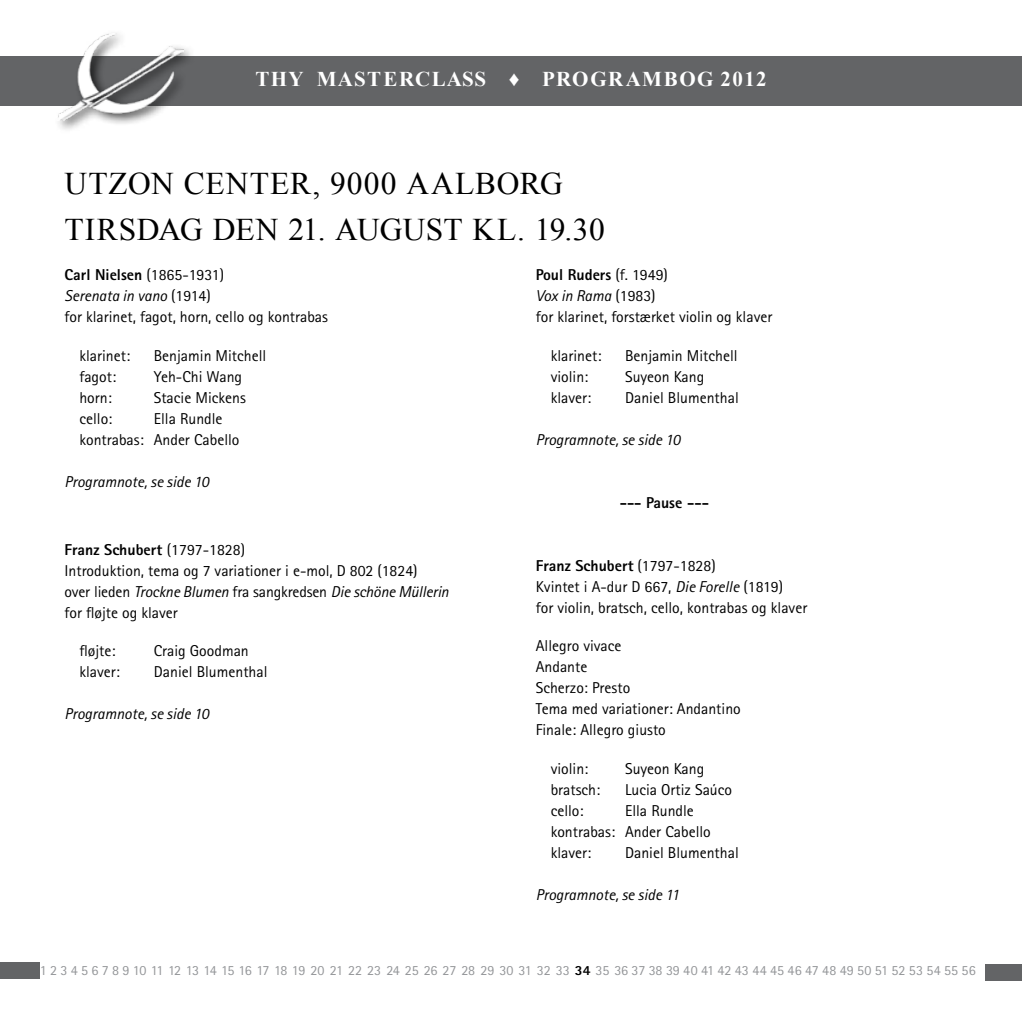
<style>
.page{position:relative;width:1022px;height:1022px;background:#fff}
.page>*{position:absolute;margin:0;border:0;box-sizing:border-box;transform-origin:0 0}
.t1{font:31.5px "Times New Roman";letter-spacing:.01em;color:#000}
.t2{font:700 21px "Times New Roman";letter-spacing:.07em;color:#fff}
.t3{font:15.75px/21px "Rotis Sans Serif";color:#000}
.t4{font:italic 15.75px "Rotis Sans Serif";color:#000}
.t5{font:800 15.75px "Rotis Sans Serif";color:#000}
.t6{font:14px "Rotis Sans Serif";letter-spacing:-.01em;color:#939598}
.s1{font-weight:800}
.s2{font-style:italic}
.s3{font-weight:800;color:#000}
</style>
<div class="page">
<div style="left:0;top:962px;width:40px;height:17px;background:#636466"></div>
<div style="left:0;top:56px;width:1022px;height:50px;background:#636466"></div>
<div style="left:986px;top:964px;width:36px;height:17px;background:#636466"></div>
<div style="left:54px;top:29px;width:143px;height:105px;background:#000;opacity:.75"></div>
<img style="left:58px;top:33px;width:126px;height:88px">
<h2 class="t2" style="left:255px;top:65px;width:513px">THY MASTERCLASS ♦ PROGRAMBOG 2012</h2>
<h1 class="t1" style="left:64px;top:163px;width:164px">UTZON CENTER</h1>
<h1 class="t1" style="left:313px;top:163px;width:118px">, 9000 AAL</h1>
<h1 class="t1" style="left:475px;top:163px;width:67px">BORG</h1>
<h1 class="t1" style="left:65px;top:208px;width:95px">TIRSDAG</h1>
<h1 class="t1" style="left:213px;top:208px;width:23px">DEN</h1>
<h1 class="t1" style="left:288px;top:208px;width:318px">21. AUGUST KL. 19.30</h1>
<p class="t3" style="left:536px;top:264px;width:238px"><span class="s1">Poul Ruders</span> (f. 1949)<br><span class="s2">Vox in Rama</span> (1983)<br>for klarinet, forstærket violin og klaver</p>
<p class="t3" style="left:551px;top:345px;width:52px">klarinet:</p>
<p class="t3" style="left:625px;top:345px;width:114px">Benjamin Mitchell</p>
<p class="t3" style="left:551px;top:366px;width:39px">violin:</p>
<p class="t3" style="left:625px;top:366px;width:81px">Suyeon Kang</p>
<p class="t3" style="left:551px;top:387px;width:42px">klaver:</p>
<p class="t3" style="left:625px;top:387px;width:115px">Daniel Blumenthal</p>
<p class="t4" style="left:536px;top:430px;width:146px">Programnote, se side 10</p>
<p class="t3" style="left:64px;top:264px;width:265px"><span class="s1">Carl Nielsen</span> (1865-1931)<br><span class="s2">Serenata in vano</span> (1914)<br>for klarinet, fagot, horn, cello og kontrabas</p>
<p class="t3" style="left:79px;top:345px;width:52px">klarinet:</p>
<p class="t3" style="left:154px;top:345px;width:114px">Benjamin Mitchell</p>
<p class="t3" style="left:79px;top:366px;width:38px">fagot:</p>
<p class="t3" style="left:154px;top:366px;width:90px">Yeh-Chi Wang</p>
<p class="t3" style="left:79px;top:387px;width:34px">horn:</p>
<p class="t3" style="left:154px;top:387px;width:94px">Stacie Mickens</p>
<p class="t3" style="left:79px;top:408px;width:34px">cello:</p>
<p class="t3" style="left:79px;top:408px;width:162px;text-indent:74px">Ella Rundle kontrabas: Ander Cabello</p>
<p class="t4" style="left:64px;top:472px;width:146px">Programnote, se side 10</p>
<p class="t3" style="left:64px;top:539px;width:386px"><span class="s1">Franz Schubert</span> (1797-1828)<br>Introduktion, tema og 7 variationer i e-mol, D 802 (1824)<br>over lieden <span class="s2">Trockne Blumen</span> fra sangkredsen <span class="s2">Die schöne Müllerin </span>for fløjte og klaver</p>
<p class="t3" style="left:79px;top:640px;width:38px">fløjte:</p>
<p class="t3" style="left:154px;top:640px;width:97px">Craig Goodman</p>
<p class="t3" style="left:79px;top:661px;width:42px">klaver:</p>
<p class="t3" style="left:154px;top:661px;width:115px">Daniel Blumenthal</p>
<p class="t4" style="left:64px;top:705px;width:146px">Programnote, se side 10</p>
<p class="t5" style="left:620px;top:492px;width:91px">--- Pause ---</p>
<p class="t3" style="left:536px;top:555px;width:273px"><span class="s1">Franz Schubert</span> (1797-1828)<br>Kvintet i A-dur D 667, <span class="s2">Die Forelle</span> (1819)<br>for violin, bratsch, cello, kontrabas og klaver</p>
<p class="t3" style="left:536px;top:635px;width:206px">Allegro vivace<br>Andante<br>Scherzo: Presto<br>Tema med variationer: Andantino<br>Finale: Allegro giusto</p>
<p class="t3" style="left:551px;top:758px;width:39px">violin:</p>
<p class="t3" style="left:625px;top:758px;width:81px">Suyeon Kang</p>
<p class="t3" style="left:551px;top:779px;width:51px">bratsch:</p>
<p class="t3" style="left:625px;top:779px;width:109px">Lucia Ortiz Saúco</p>
<p class="t3" style="left:551px;top:800px;width:34px">cello:</p>
<p class="t3" style="left:551px;top:800px;width:162px;text-indent:74px">Ella Rundle kontrabas: Ander Cabello klaver:</p>
<p class="t3" style="left:625px;top:842px;width:115px">Daniel Blumenthal</p>
<p class="t4" style="left:536px;top:885px;width:145px">Programnote, se side 11</p>
<p class="t6" style="left:40px;top:962px;width:937px">1 2 3 4 5 6 7 8 9 10 11 12 13 14 15 16 17 18 19 20 21 22 23 24 25 26 27 28 29 30 31 32 33 <span class="s3">34</span> 35 36 37 38 39 40 41 42 43 44 45 46 47 48 49 50 51 52 53 54 55 56</p>
</div>
